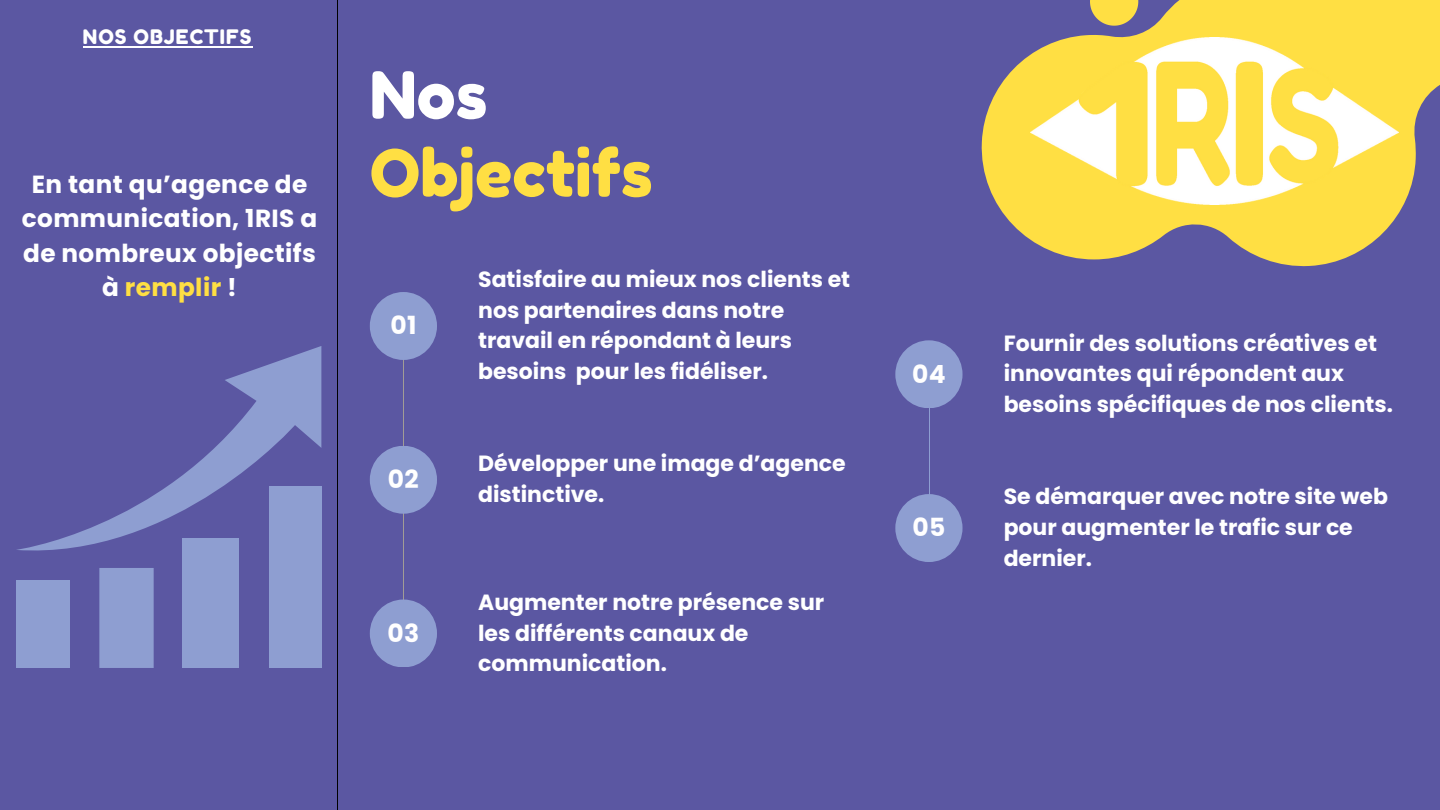
<style>
.page{position:relative;width:1440px;height:810px;background:#5b57a2}
.page>*{position:absolute;margin:0;border:0;box-sizing:border-box;transform-origin:0 0}
.t1{font:65px "Fredoka One";color:#ffdf43}
.t2{font:65px "Fredoka One";color:#fff}
.t3{font:700 25px "Poppins";letter-spacing:.015em;color:#fff}
.t4{font:700 24.8px/34.5px "Poppins";letter-spacing:.015em;color:#fff;text-align:center}
.t5{font:700 22px/30.8px "Poppins";color:#fff}
.t6{font:20px "Fredoka One";letter-spacing:.05em;color:#fff}
.s1{color:#ffdf43}
</style>
<div class="page">
<svg style="left:337px;top:0;width:1px;height:810px"></svg>
<hr style="left:403px;top:326px;width:1px;height:307px;background:#a19c95">
<div style="left:370px;top:292px;width:67px;height:68px;background:#8e9ed1;border-radius:50%"></div>
<div style="left:370px;top:446px;width:67px;height:68px;background:#8e9ed1;border-radius:50%"></div>
<div style="left:370px;top:600px;width:67px;height:67px;background:#8e9ed1;border-radius:50%"></div>
<hr style="left:929px;top:374px;width:1px;height:154px;background:#8e9ed1">
<div style="left:895px;top:340px;width:67px;height:68px;background:#8e9ed1;border-radius:50%"></div>
<div style="left:895px;top:494px;width:67px;height:68px;background:#8e9ed1;border-radius:50%"></div>
<svg style="left:981px;top:0;width:459px;height:267px;fill:#ffdf43"></svg>
<svg style="left:1090px;top:0;width:48px;height:26px"></svg>
<div style="left:16px;top:580px;width:54px;height:88px;background:#8e9ed1"></div>
<div style="left:99px;top:568px;width:55px;height:100px;background:#8e9ed1"></div>
<div style="left:183px;top:538px;width:56px;height:130px;background:#8e9ed1"></div>
<div style="left:269px;top:487px;width:52px;height:181px;background:#8e9ed1"></div>
<svg style="left:17px;top:346px;width:304px;height:214px"></svg>
<img style="left:1030px;top:38px;width:369px;height:166px">
<hr style="left:83px;top:46px;width:169px;height:1px;background:#fff">
<p class="t6" style="left:83px;top:25px;width:170px">NOS OBJECTIFS</p>
<p class="t4" style="left:32px;top:167px;width:277px">En tant qu’agence de</p>
<p class="t4" style="left:22px;top:201px;width:297px">communication, 1RIS a de nombreux objectifs à <span class="s1">remplir</span> !</p>
<p class="t2" style="left:370px;top:55px;width:119px">Nos</p>
<p class="t1" style="left:370px;top:133px;width:284px">Objectifs</p>
<h3 class="t3" style="left:390px;top:308px;width:28px">01</h3>
<h2 class="t3" style="left:388px;top:462px;width:32px">02</h2>
<p class="t3" style="left:388px;top:615px;width:33px">03</p>
<p class="t5" style="left:478px;top:264px;width:374px">Satisfaire au mieux nos clients et nos partenaires dans notre travail en répondant à leurs besoins pour les fidéliser.</p>
<p class="t5" style="left:478px;top:448px;width:369px">Développer une image d’agence distinctive.</p>
<p class="t5" style="left:478px;top:587px;width:348px">Augmenter notre présence sur les différents canaux de communication.</p>
<h1 class="t3" style="left:912px;top:356px;width:35px">04</h1>
<p class="t3" style="left:912px;top:510px;width:34px">05</p>
<p class="t5" style="left:1004px;top:328px;width:391px">Fournir des solutions créatives et innovantes qui répondent aux besoins spécifiques de nos clients.</p>
<p class="t5" style="left:1004px;top:481px;width:386px">Se démarquer avec notre site web pour augmenter le trafic sur ce dernier.</p>
</div>
